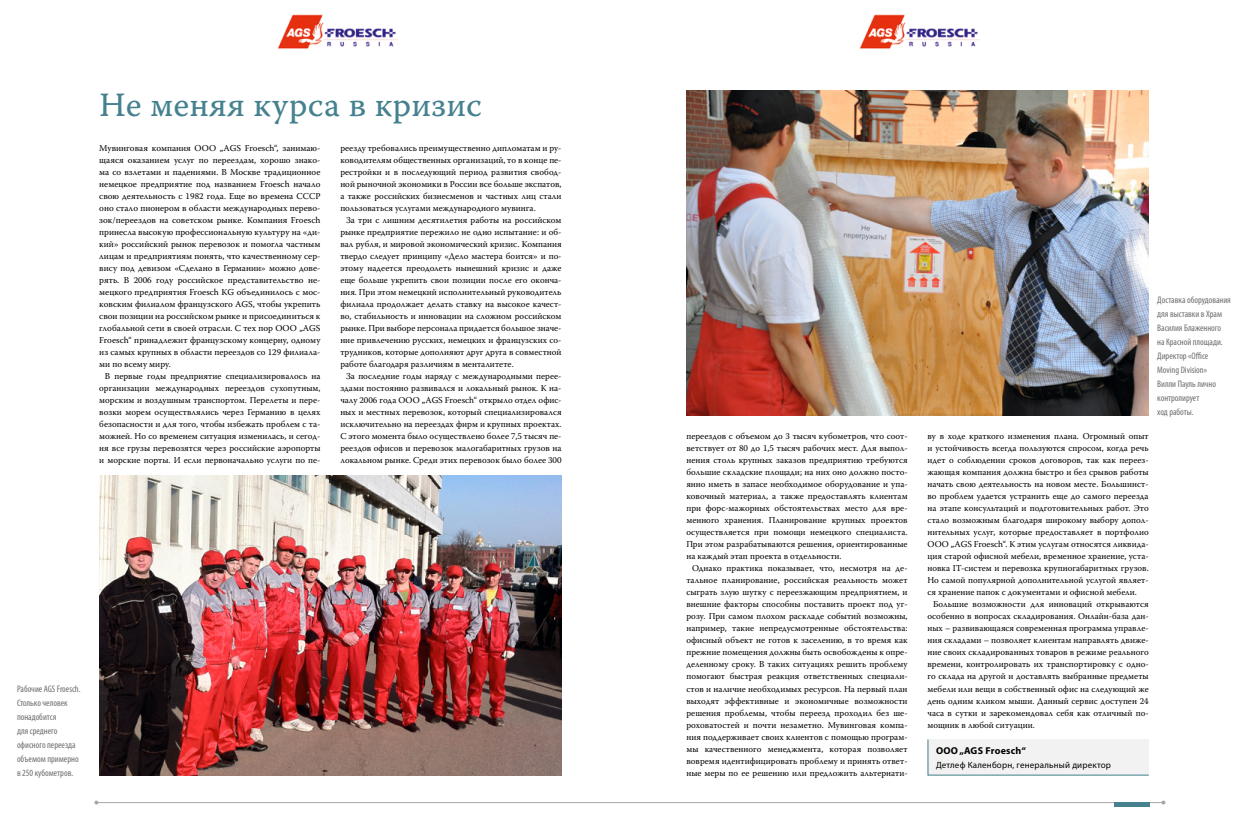
<style>
.page{position:relative;width:1248px;height:823px;background:#fff}
.page>*{position:absolute;margin:0;border:0;box-sizing:border-box;transform-origin:0 0}
.t1{font:34px "Warnock Pro Capt";color:#45818f}
.t2{font:700 10px "Myriad Pro";letter-spacing:.02em;color:#000}
.t3{font:condensed 9.5px/14px "Myriad Pro";color:#6e6e6e}
.t4{font:9px/12px "Warnock Pro";color:#000;text-align:justify}
.t5{font:9px "Myriad Pro";letter-spacing:.02em;color:#000}
</style>
<div class="page">
<img style="left:686px;top:91px;width:462px;height:324px">
<hr style="left:96px;top:801px;width:1067px;height:1px;background:#a7a7a8">
<svg style="left:94px;top:800px;width:4px;height:4px"></svg>
<svg style="left:1161px;top:800px;width:4px;height:4px"></svg>
<svg style="left:1114px;top:801px;width:35px;height:4px"></svg>
<img style="left:99px;top:475px;width:462px;height:300px">
<img style="left:277px;top:15px;width:120px;height:33px">
<img style="left:859px;top:15px;width:120px;height:33px">
<div style="left:927px;top:739px;width:222px;height:36px;background:#f2f2f2"></div>
<h1 class="t1" style="left:99px;top:84px;width:384px">Не меняя курса в кризис</h1>
<p class="t4" style="left:99px;top:142px;width:223px">Мувинговая компания ООО „AGS Froesch“, занимаю&shy;щаяся оказанием услуг по переездам, хорошо знако&shy;ма со взлетами и падениями. В Москве традиционное немецкое предприятие под названием Froesch начало свою деятельность с 1982 года. Еще во времена СССР оно стало пионером в области международных перево&shy;зок/переездов на советском рынке. Компания Froesch принесла высокую профессиональную культуру на «ди&shy;кий» российский рынок перевозок и помогла частным лицам и предприятиям понять, что качественному сер&shy;вису под девизом «Сделано в Германии» можно дове&shy;рять. В 2006 году российское представительство не&shy;мецкого предприятия Froesch KG объединилось с мос&shy;ковским филиалом французского AGS, чтобы укрепить свои позиции на российском рынке и присоединиться к глобальной сети в своей отрасли. С тех пор ООО „AGS Froesch“ принадлежит французскому концерну, одному из самых крупных в области переездов со 129 филиала&shy;ми по всему миру.</p>
<p class="t4" style="left:99px;top:370px;width:223px;text-indent:6px">В первые годы предприятие специализировалось на организации международных переездов сухопутным, морским и воздушным транспортом. Перелеты и пере&shy;возки морем осуществлялись через Германию в целях безопасности и для того, чтобы избежать проблем с та&shy;можней. Но со временем ситуация изменилась, и сегод&shy;ня все грузы перевозятся через российские аэропорты и морские порты. И если первоначально услуги по пе-</p>
<p class="t4" style="left:340px;top:142px;width:223px">реезду требовались преимущественно дипломатам и ру&shy;ководителям общественных организаций, то в конце пе&shy;рестройки и в последующий период развития свобод&shy;ной рыночной экономики в России все больше экспатов, а также российских бизнесменов и частных лиц стали пользоваться услугами международного мувинга.</p>
<p class="t4" style="left:340px;top:214px;width:223px;text-indent:6px">За три с лишним десятилетия работы на российском рынке предприятие пережило не одно испытание: и об&shy;вал рубля, и мировой экономический кризис. Компания твердо следует принципу «Дело мастера боится» и по&shy;этому надеется преодолеть нынешний кризис и даже еще больше укрепить свои позиции после его оконча&shy;ния. При этом немецкий исполнительный руководитель филиала продолжает делать ставку на высокое качест&shy;во, стабильность и инновации на сложном российском рынке. При выборе персонала придается большое значе&shy;ние привлечению русских, немецких и французских со&shy;трудников, которые дополняют друг друга в совместной работе благодаря различиям в менталитете.</p>
<p class="t4" style="left:340px;top:370px;width:223px;text-indent:6px">За последние годы наряду с международными перее&shy;здами постоянно развивался и локальный рынок. К на&shy;чалу 2006 года OOO „AGS Froesch“ открыло отдел офис&shy;ных и местных перевозок, который специализировался исключительно на переездах фирм и крупных проектах.<br>С этого момента было осуществлено более 7,5 тысяч пе&shy;реездов офисов и перевозок малогабаритных грузов на локальном рынке. Среди этих перевозок было более 300</p>
<p class="t3" style="left:17px;top:680px;width:65px">Рабочие AGS Froesch.<br>Столько человек понадобится<br>для среднего офисного переезда объемом примерно в 250 кубометров.</p>
<p class="t4" style="left:686px;top:430px;width:223px">переездов с объемом до 3 тысяч кубометров, что соот&shy;ветствует от 80 до 1,5 тысяч рабочих мест. Для выпол&shy;нения столь крупных заказов предприятию требуются большие складские площади; на них оно должно посто&shy;янно иметь в запасе необходимое оборудование и упа&shy;ковочный материал, а также предоставлять клиентам при форс-мажорных обстоятельствах место для вре&shy;менного хранения. Планирование крупных проектов осуществляется при помощи немецкого специалиста.<br>При этом разрабатываются решения, ориентированные на каждый этап проекта в отдельности.</p>
<p class="t4" style="left:686px;top:562px;width:223px;text-indent:6px">Однако практика показывает, что, несмотря на де&shy;тальное планирование, российская реальность может сыграть злую шутку с переезжающим предприятием, и внешние факторы способны поставить проект под уг&shy;розу. При самом плохом раскладе событий возможны, например, такие непредусмотренные обстоятельства: офисный объект не готов к заселению, в то время как прежние помещения должны быть освобождены к опре&shy;деленному сроку. В таких ситуациях решить проблему помогают быстрая реакция ответственных специали&shy;стов и наличие необходимых ресурсов. На первый план выходят эффективные и экономичные возможности решения проблемы, чтобы переезд проходил без ше&shy;роховатостей и почти незаметно. Мувинговая компа&shy;ния поддерживает своих клиентов с помощью програм&shy;мы качественного менеджмента, которая позволяет вовремя идентифицировать проблему и принять ответ&shy;ные меры по ее решению или предложить альтернати-</p>
<p class="t4" style="left:927px;top:430px;width:223px">ву в ходе краткого изменения плана. Огромный опыт и устойчивость всегда пользуются спросом, когда речь идет о соблюдении сроков договоров, так как переез&shy;жающая компания должна быстро и без срывов работы начать свою деятельность на новом месте. Большинст&shy;во проблем удается устранить еще до самого переезда на этапе консультаций и подготовительных работ. Это стало возможным благодаря широкому выбору допол&shy;нительных услуг, которые предоставляет в портфолио ООО „AGS Froesch“. К этим услугам относятся ликвида&shy;ция старой офисной мебели, временное хранение, уста&shy;новка IT-систем и перевозка крупногабаритных грузов.<br>Но самой популярной дополнительной услугой являет&shy;ся хранение папок с документами и офисной мебели.</p>
<p class="t4" style="left:927px;top:598px;width:223px;text-indent:6px">Большие возможности для инноваций открываются особенно в вопросах складирования. Онлайн-база дан&shy;ных – развивающаяся современная программа управле&shy;ния складами – позволяет клиентам направлять движе&shy;ние своих складированных товаров в режиме реального времени, контролировать их транспортировку с одно&shy;го склада на другой и доставлять выбранные предметы мебели или вещи в собственный офис на следующий же день одним кликом мыши. Данный сервис доступен 24 часа в сутки и зарекомендовал себя как отличный по&shy;мощник в любой ситуации.</p>
<p class="t2" style="left:935px;top:744px;width:92px">ООО „AGS Froesch“</p>
<p class="t5" style="left:935px;top:759px;width:176px">Детлеф Каленборн, генеральный директор</p>
<p class="t3" style="left:1157px;top:292px;width:75px">Доставка оборудования для выставки в Храм<br>Василия Блаженного на Красной площади.<br>Директор «Office<br>Moving Division»<br>Вилли Пауль лично контролирует<br>ход работы.</p>
</div>
